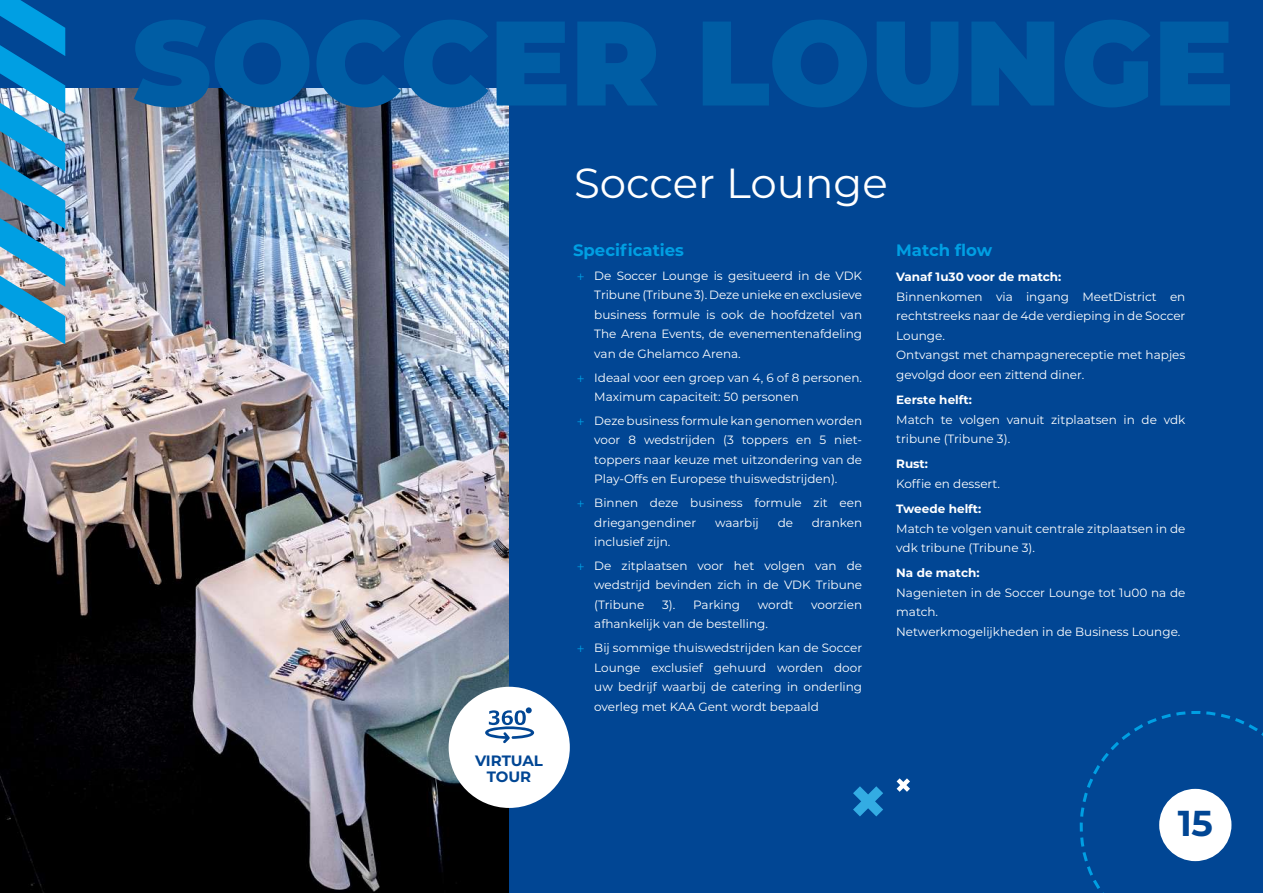
<style>
.page{position:relative;width:1263px;height:893px;background:#fff}
.page>*{position:absolute;margin:0;border:0;box-sizing:border-box;transform-origin:0 0}
.t1{font:900 120px "Montserrat";color:#005da4}
.t2{font:42px "Montserrat";color:#fff}
.t3{font:700 36px "Montserrat";color:#014694}
.t4{font:700 16.5px "Montserrat";color:#009fe3}
.t5{font:700 15px/16px "Montserrat";letter-spacing:-.01em;color:#014694;text-align:center}
.t6{font:12px/19.5px "Montserrat";color:#fff}
.t7{font:700 12px "Montserrat";color:#fff}
.s1{font-family:"Myriad Pro";color:#009fe3}
</style>
<div class="page">
<div style="left:1px;top:0;width:1262px;height:893px;background:#014694"></div>
<img style="left:0;top:88px;width:508px;height:805px">
<img style="left:0;top:0;width:65px;height:344px">
<svg style="left:853px;top:786px;width:30px;height:30px"></svg>
<svg style="left:896px;top:778px;width:14px;height:14px"></svg>
<svg style="left:1079px;top:711px;width:184px;height:182px"></svg>
<div style="left:449px;top:687px;width:121px;height:121px;background:#fff;border-radius:50%"></div>
<svg style="left:485px;top:707px;width:49px;height:36px"></svg>
<h1 class="t1" style="left:132px;top:-27px;width:1103px">SOCCER LOUNGE</h1>
<p class="t5" style="left:475px;top:752px;width:69px">VIRTUAL<br>TOUR</p>
<h2 class="t2" style="left:574px;top:154px;width:315px">Soccer Lounge</h2>
<h3 class="t4" style="left:573px;top:238px;width:112px">Specificaties</h3>
<p class="t6" style="left:594px;top:265px;width:269px;text-align:justify;text-indent:-17px"><span class="s1">+</span> De Soccer Lounge is gesitueerd in de VDK Tribune (Tribune 3). Deze unieke en exclusieve business formule is ook de hoofdzetel van The Arena Events, de evenementenafdeling van de Ghelamco Arena.</p>
<p class="t6" style="left:594px;top:367px;width:269px;text-indent:-17px"><span class="s1">+</span> Ideaal voor een groep van 4, 6 of 8 personen.<br>Maximum capaciteit: 50 personen</p>
<p class="t6" style="left:594px;top:410px;width:269px;text-align:justify;text-indent:-17px"><span class="s1">+</span> Deze business formule kan genomen worden voor 8 wedstrijden (3 toppers en 5 niet&shy;toppers naar keuze met uitzondering van de Play-Offs en Europese thuiswedstrijden).</p>
<p class="t6" style="left:594px;top:493px;width:269px;text-indent:-17px"><span class="s1">+</span> Binnen deze business formule zit een driegangendiner</p>
<p class="t6" style="left:715px;top:512px;width:45px">waarbij</p>
<p class="t6" style="left:778px;top:512px;width:17px">de</p>
<p class="t6" style="left:812px;top:512px;width:52px">dranken</p>
<p class="t6" style="left:577px;top:529px;width:286px;line-height:23.7px;text-indent:17px">inclusief zijn.<br><span class="s1">+</span> De zitplaatsen voor het volgen van de</p>
<p class="t6" style="left:594px;top:575px;width:269px">wedstrijd bevinden zich in de VDK Tribune (Tribune</p>
<p class="t6" style="left:662px;top:594px;width:15px">3).</p>
<p class="t6" style="left:693px;top:594px;width:48px">Parking</p>
<p class="t6" style="left:758px;top:594px;width:37px">wordt</p>
<p class="t6" style="left:811px;top:594px;width:52px">voorzien</p>
<p class="t6" style="left:577px;top:612px;width:286px;line-height:23.7px;text-indent:17px">afhankelijk van de bestelling.<br><span class="s1">+</span> Bij sommige thuiswedstrijden kan de Soccer</p>
<p class="t6" style="left:594px;top:657px;width:269px;text-align:justify">Lounge exclusief gehuurd worden door uw bedrijf waarbij de catering in onderling overleg met KAA Gent wordt bepaald</p>
<h3 class="t4" style="left:896px;top:238px;width:97px">Match flow</h3>
<p class="t7" style="left:896px;top:268px;width:167px">Vanaf 1u30 voor de match:</p>
<p class="t6" style="left:896px;top:286px;width:291px">Binnenkomen via ingang MeetDistrict en rechtstreeks naar de 4de verdieping in de Soccer Lounge.<br>Ontvangst met champagnereceptie met hapjes gevolgd door een zittend diner.</p>
<p class="t7" style="left:896px;top:391px;width:77px">Eerste helft:</p>
<p class="t6" style="left:896px;top:409px;width:291px">Match te volgen vanuit zitplaatsen in de vdk tribune (Tribune 3).</p>
<p class="t7" style="left:896px;top:455px;width:33px">Rust:</p>
<p class="t6" style="left:896px;top:473px;width:105px">Koffie en dessert.</p>
<p class="t7" style="left:896px;top:500px;width:87px">Tweede helft:</p>
<p class="t6" style="left:896px;top:518px;width:291px">Match te volgen vanuit centrale zitplaatsen in de vdk tribune (Tribune 3).</p>
<p class="t7" style="left:896px;top:564px;width:85px">Na de match:</p>
<p class="t6" style="left:896px;top:582px;width:291px">Nagenieten in de Soccer Lounge tot 1u00 na de match.<br>Netwerkmogelijkheden in de Business Lounge.</p>
<h3 class="t3" style="left:1178px;top:798px;width:36px">15</h3>
</div>
